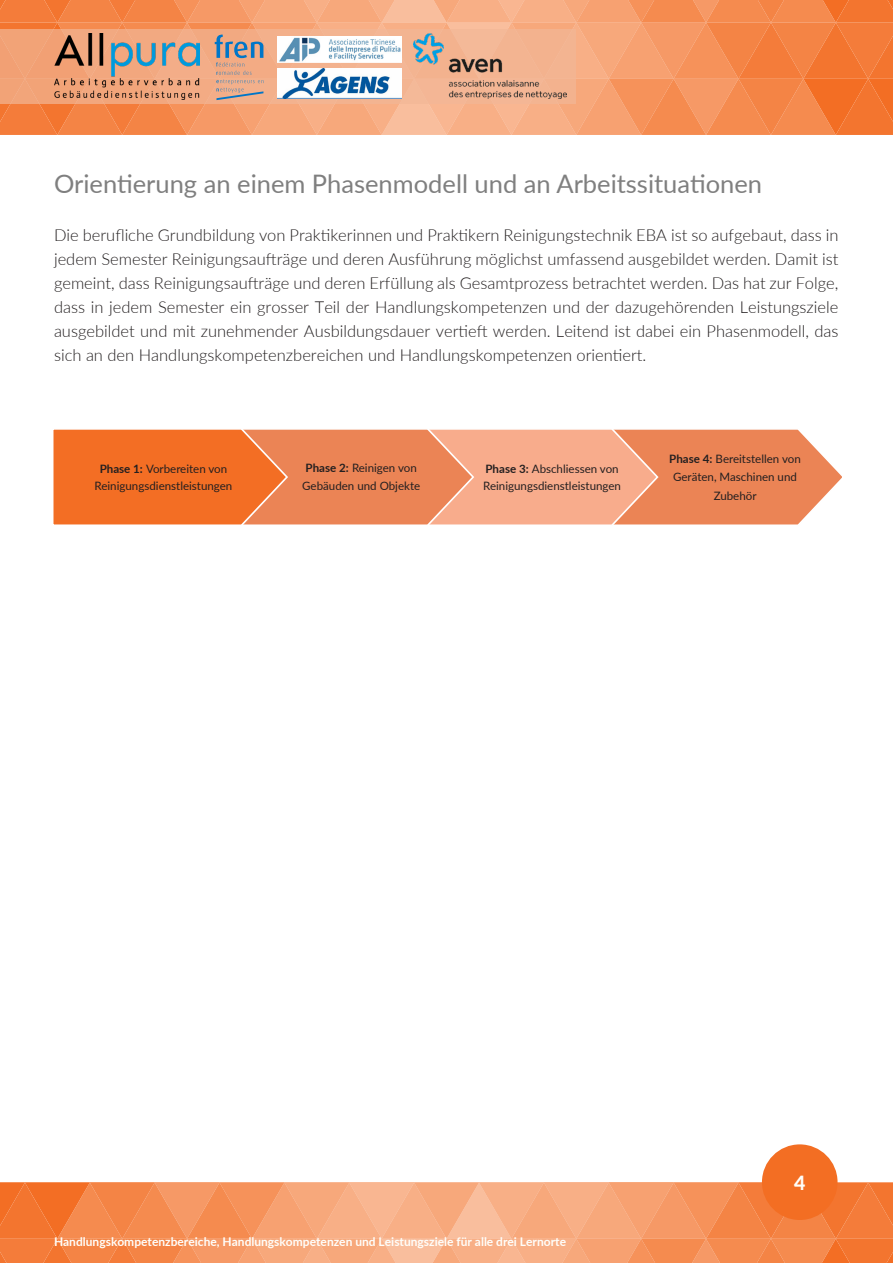
<style>
.page{position:relative;width:893px;height:1263px;background:#fff}
.page>*{position:absolute;margin:0;border:0;box-sizing:border-box;transform-origin:0 0}
.Zwischenüberschrift_1__Ebene{font:25.5px "Lato";color:#7f7f7f}
.t1{font:800 19.5px "Lato";color:#fffefa}
.Fließtextabsätze{font:300 16.5px/24px "Lato";color:#231f20;text-align:justify}
.t2{font:700 12px "Lato";color:#fffefa}
.t3{font:11.55px/18.1px "Lato";color:#231f20}
.s1{font-weight:700}
</style>
<div class="page">
<svg style="left:0;top:1182px;width:893px;height:81px;background:#f59763"></svg>
<div style="left:762px;top:1144px;width:75px;height:76px;background:#f36e23;border-radius:50%"></div>
<svg style="left:0;top:0;width:893px;height:135px;background:#f19969"></svg>
<img style="left:277px;top:36px;width:125px;height:27px">
<img style="left:277px;top:68px;width:125px;height:30px">
<img style="left:54px;top:34px;width:146px;height:65px">
<svg style="left:53px;top:429px;width:789px;height:96px;background:#f18d5c"></svg>
<p class="Zwischenüberschrift_1__Ebene" style="left:54px;top:165px;width:710px">Orientierung an einem Phasenmodell und an Arbeitssituationen</p>
<p class="Fließtextabsätze" style="left:54px;top:222px;width:786px">Die berufliche Grundbildung von Praktikerinnen und Praktikern Reinigungstechnik EBA ist so aufgebaut, dass in jedem Semester Reinigungsaufträge und deren Ausfü hrung möglichst umfassend ausgebildet werden. Damit ist gemeint, dass Reinigungsaufträge und deren Erfü llung als Gesamtprozess betrachtet werden. Das hat zur Folge, dass in jedem Semester ein grosser Teil der Handlungskompetenzen und der dazugehörenden Leistungsziele ausgebildet und mit zunehmender Ausbildungsdauer vertieft werden. Leitend ist dabei ein Phasenmodell, das sich an den Handlungskompetenzbereichen und Handlungskompetenzen orientiert.</p>
<p class="t3" style="left:95px;top:460px;width:139px;line-height:16.5px;text-align:center"><span class="s1">Phase 1:</span> Vorbereiten von<br>Reinigungsdienstleistungen</p>
<p class="t3" style="left:302px;top:458px;width:119px"><span class="s1">Phase 2:</span> Reinigen von<br>Gebäuden und Objekte</p>
<p class="t3" style="left:483px;top:460px;width:139px;line-height:16.5px"><span class="s1">Phase 3:</span> Abschliessen von<br>Reinigungsdienstleistungen</p>
<p class="t3" style="left:669px;top:449px;width:133px;text-align:center"><span class="s1">Phase 4:</span> Bereitstellen von<br>Geräten, Maschinen und<br>Zubehör</p>
<p class="t1" style="left:794px;top:1168px;width:13px">4</p>
<p class="t2" style="left:54px;top:1233px;width:514px">Handlungskompetenzbereiche, Handlungskompetenzen und Leistungsziele für alle drei Lernorte</p>
</div>
